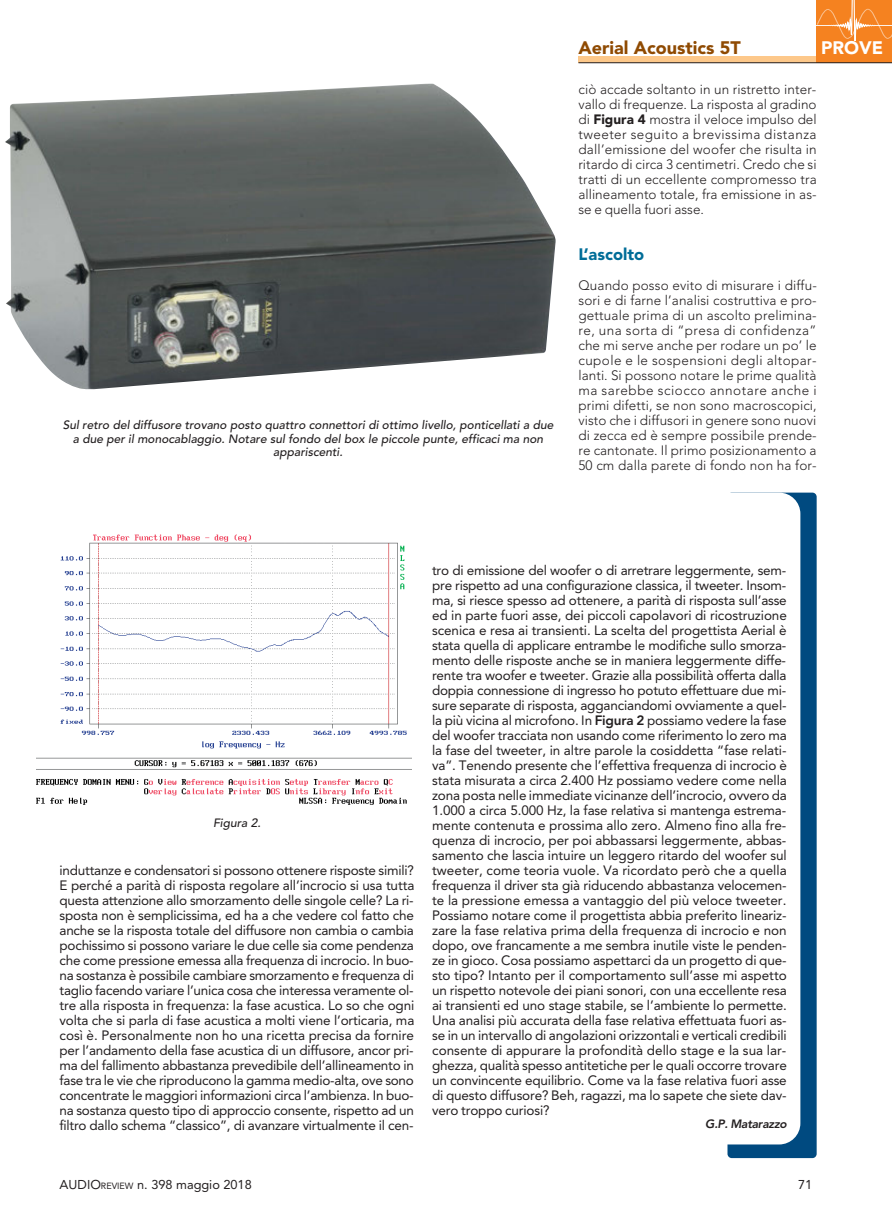
<style>
.page{position:relative;width:892px;height:1214px;background:#fff}
.page>*{position:absolute;margin:0;border:0;box-sizing:border-box;transform-origin:0 0}
.t1{font:900 18px "Avenir";color:#8f4a02}
.t2{font:900 18px "Avenir";color:#fff}
.t3{font:900 16.5px "Avenir";color:#006d98}
.t4{font:13.5px/15px "Avenir";letter-spacing:-.015em;color:#231f20;text-align:justify}
.t5{font:300 13.5px/15px "Avenir";letter-spacing:.005em;color:#231f20;text-align:justify}
.t6{font:12.75px "Avenir";color:#231f20}
.t7{font:italic 500 12px/13.5px "Avenir";color:#231f20;text-align:center}
.t8{font:italic 800 12px "Avenir";letter-spacing:-.025em;color:#231f20}
.s1{font-weight:900}
.s2{font-weight:800}
.s3{font-size:9px}
</style>
<div class="page">
<div style="left:578px;top:57px;width:241px;height:6px;background:#fdc88a"></div>
<div style="left:816px;top:0;width:76px;height:63px;background:#f58220"></div>
<hr style="left:578px;top:62px;width:314px;height:1px;background:#231f20">
<div style="left:727px;top:492px;width:89px;height:666px;background:#004a80;border-radius:4px"></div>
<div style="left:680px;top:492px;width:120px;height:652px;background:#fff;border-radius:21px"></div>
<img style="left:37px;top:534px;width:374px;height:271px">
<img style="left:5px;top:84px;width:551px;height:305px">
<svg style="left:816px;top:0;width:76px;height:40px"></svg>
<p class="t7" style="left:63px;top:419px;width:492px">Sul retro del diffusore trovano posto quattro connettori di ottimo livello, ponticellati a due a due per il monocablaggio. Notare sul fondo del box le piccole punte, efficaci ma non appariscenti.</p>
<h1 class="t1" style="left:578px;top:32px;width:164px">Aerial Acoustics 5T</h1>
<h1 class="t2" style="left:821px;top:32px;width:63px">PROVE</h1>
<p class="t5" style="left:578px;top:82px;width:240px">ciò accade soltanto in un ristretto inter&shy;vallo di frequenze. La risposta al gradino di <span class="s1">Figura 4</span> mostra il veloce impulso del tweeter seguito a brevissima distanza dall’emissione del woofer che risulta in ritardo di circa 3 centimetri. Credo che si tratti di un eccellente compromesso tra allineamento totale, fra emissione in as&shy;se e quella fuori asse.</p>
<p class="t3" style="left:578px;top:240px;width:67px">L’ascolto</p>
<p class="t5" style="left:578px;top:277px;width:240px">Quando posso evito di misurare i diffu&shy;sori e di farne l’analisi costruttiva e pro&shy;gettuale prima di un ascolto prelimina&shy;re, una sorta di “presa di confidenza” che mi serve anche per rodare un po’ le cupole e le sospensioni degli altopar&shy;lanti. Si possono notare le prime qualità ma sarebbe sciocco annotare anche i primi difetti, se non sono macroscopici, visto che i diffusori in genere sono nuovi di zecca ed è sempre possibile prende&shy;re cantonate. Il primo posizionamento a 50 cm dalla parete di fondo non ha for-</p>
<p class="t7" style="left:213px;top:816px;width:49px">Figura 2.</p>
<p class="t4" style="left:59px;top:863px;width:356px">induttanze e condensatori si possono ottenere risposte simili?<br>E perché a parità di risposta regolare all’incrocio si usa tutta questa attenzione allo smorzamento delle singole celle? La ri&shy;sposta non è semplicissima, ed ha a che vedere col fatto che anche se la risposta totale del diffusore non cambia o cambia pochissimo si possono variare le due celle sia come pendenza che come pressione emessa alla frequenza di incrocio. In buo&shy;na sostanza è possibile cambiare smorzamento e frequenza di taglio facendo variare l’unica cosa che interessa veramente ol&shy;tre alla risposta in frequenza: la fase acustica. Lo so che ogni volta che si parla di fase acustica a molti viene l’orticaria, ma così è. Personalmente non ho una ricetta precisa da fornire per l’andamento della fase acustica di un diffusore, ancor pri&shy;ma del fallimento abbastanza prevedibile dell’allineamento in fase tra le vie che riproducono la gamma medio-alta, ove sono concentrate le maggiori informazioni circa l’ambienza. In buo&shy;na sostanza questo tipo di approccio consente, rispetto ad un filtro dallo schema “classico”, di avanzare virtualmente il cen-</p>
<p class="t4" style="left:432px;top:563px;width:356px">tro di emissione del woofer o di arretrare leggermente, sem&shy;pre rispetto ad una configurazione classica, il tweeter. Insom&shy;ma, si riesce spesso ad ottenere, a parità di risposta sull’asse ed in parte fuori asse, dei piccoli capolavori di ricostruzione scenica e resa ai transienti. La scelta del progettista Aerial è stata quella di applicare entrambe le modifiche sullo smorza&shy;mento delle risposte anche se in maniera leggermente diffe&shy;rente tra woofer e tweeter. Grazie alla possibilità offerta dalla doppia connessione di ingresso ho potuto effettuare due mi&shy;sure separate di risposta, agganciandomi ovviamente a quel&shy;la più vicina al microfono. In <span class="s2">Figura 2</span> possiamo vedere la fase del woofer tracciata non usando come riferimento lo zero ma la fase del tweeter, in altre parole la cosiddetta “fase relati&shy;va”. Tenendo presente che l’effettiva frequenza di incrocio è stata misurata a circa 2.400 Hz possiamo vedere come nella zona posta nelle immediate vicinanze dell’incrocio, ovvero da 1.000 a circa 5.000 Hz, la fase relativa si mantenga estrema&shy;mente contenuta e prossima allo zero. Almeno fino alla fre&shy;quenza di incrocio, per poi abbassarsi leggermente, abbas&shy;samento che lascia intuire un leggero ritardo del woofer sul tweeter, come teoria vuole. Va ricordato però che a quella frequenza il driver sta già riducendo abbastanza velocemen&shy;te la pressione emessa a vantaggio del più veloce tweeter.<br>Possiamo notare come il progettista abbia preferito lineariz&shy;zare la fase relativa prima della frequenza di incrocio e non dopo, ove francamente a me sembra inutile viste le penden&shy;ze in gioco. Cosa possiamo aspettarci da un progetto di que&shy;sto tipo? Intanto per il comportamento sull’asse mi aspetto un rispetto notevole dei piani sonori, con una eccellente resa ai transienti ed uno stage stabile, se l’ambiente lo permette.<br>Una analisi più accurata della fase relativa effettuata fuori as&shy;se in un intervallo di angolazioni orizzontali e verticali credibili consente di appurare la profondità dello stage e la sua lar&shy;ghezza, qualità spesso antitetiche per le quali occorre trovare un convincente equilibrio. Come va la fase relativa fuori asse di questo diffusore? Beh, ragazzi, ma lo sapete che siete dav&shy;vero troppo curiosi?</p>
<p class="t8" style="left:705px;top:1119px;width:83px">G.P. Matarazzo</p>
<p class="t6" style="left:60px;top:1174px;width:194px">AUDIO<span class="s3">REVIEW</span> n. 398 maggio 2018</p>
<p class="t6" style="left:798px;top:1174px;width:16px">71</p>
</div>
